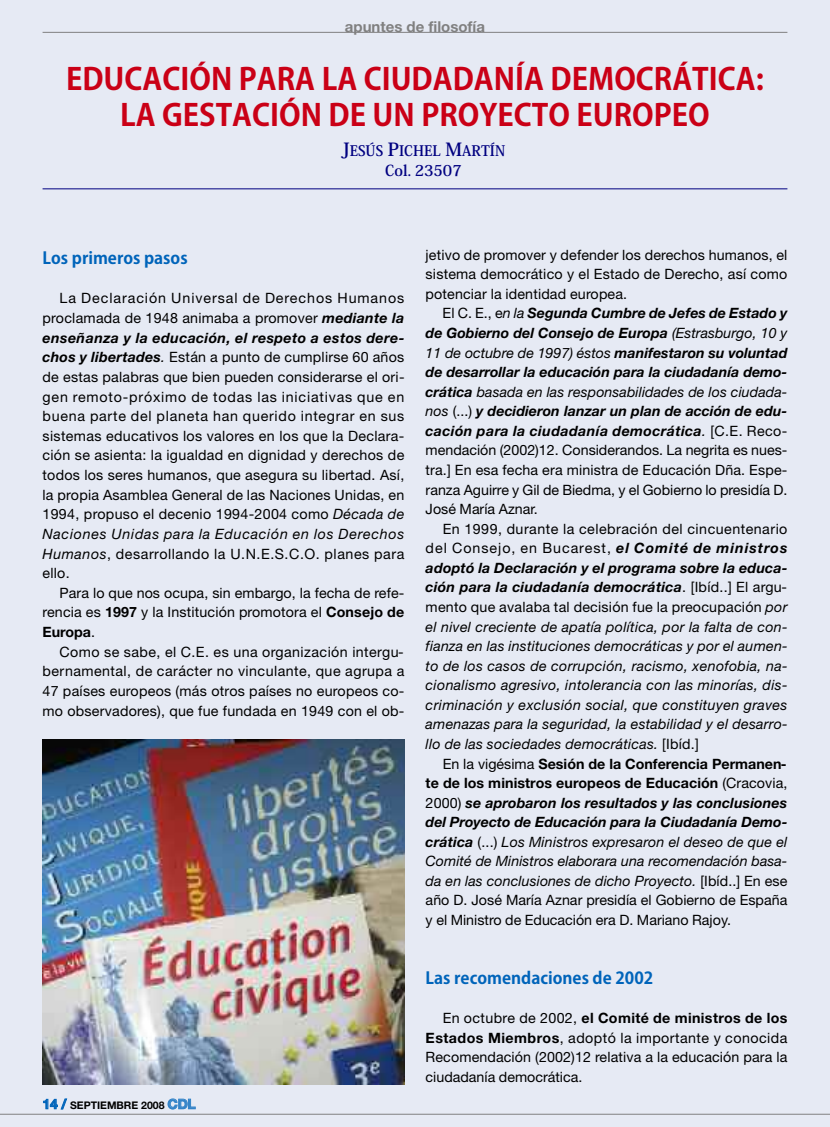
<style>
.page{position:relative;width:830px;height:1127px;background:#fff}
.page>*{position:absolute;margin:0;border:0;box-sizing:border-box;transform-origin:0 0}
.t1{font:700 30px/36px "Koz Go Pro";color:#ca0016;text-align:center}
.t2{font:700 16.5px "Koz Go Pro";color:#0064ba}
.t3{font:700 15px "Helvetica Neue";color:#808080}
.t4{font:700 15px "Koz Min Pro";color:#000080}
.t5{font:700 14.4px "Koz Min Pro";color:#000080}
.t6{font:14.25px/19.6px "Helvetica Neue";letter-spacing:.01em;color:#000;text-align:justify}
.t7{font:italic 14.25px/19.5px "Helvetica Neue";letter-spacing:.015em;color:#000;text-align:justify}
.t8{font:italic 700 14.25px/19.5px "Helvetica Neue";letter-spacing:.03em;color:#000;text-align:justify}
.t9{font:700 10.5px "Helvetica Neue";color:#000}
.s1{font-size:18px}
.s2{font-weight:700;font-style:italic}
.s3{font-style:italic}
.s4{font-weight:700}
.s5{font-size:13.5px;color:#0064ba}
.s6{font-size:13.5px;color:#3383c8}
.s7{font-weight:400;font-style:normal}
.s8{font-weight:400}
.s9{font-style:normal}
</style>
<div class="page">
<div style="left:0;top:0;width:829px;height:1127px;background:#e6eaf4"></div>
<hr style="left:43px;top:32px;width:744px;height:1px;background:#808080">
<hr style="left:0;top:1114px;width:829px;height:1px;background:#808080">
<hr style="left:43px;top:188px;width:744px;height:1px;background:#000080">
<img style="left:43px;top:740px;width:361px;height:344px">
<p class="t3" style="left:345px;top:21px;width:142px">apuntes de filosofía</p>
<h1 class="t1" style="left:66px;top:63px;width:699px">EDUCACIÓN PARA LA CIUDADANÍA DEMOCRÁTICA:<br>LA GESTACIÓN DE UN PROYECTO EUROPEO</h1>
<p class="t5" style="left:341px;top:140px;width:165px"><span class="s1">J</span>ESÚS <span class="s1">P</span>ICHEL <span class="s1">M</span>ARTÍN</p>
<p class="t4" style="left:385px;top:159px;width:78px">COL. 23507</p>
<p class="t2" style="left:43px;top:247px;width:147px">Los primeros pasos</p>
<p class="t6" style="left:42px;top:290px;width:363px;text-indent:17px">La Declaración Universal de Derechos Humanos proclamada de 1948 animaba a promover <span class="s2">mediante la enseñanza y la educación, el respeto a estos dere&shy;chos y libertades</span><span class="s3">.</span> Están a punto de cumplirse 60 años de estas palabras que bien pueden considerarse el ori&shy;gen remoto-próximo de todas las iniciativas que en buena parte del planeta han querido integrar en sus sistemas educativos los valores en los que la Declara&shy;ción se asienta: la igualdad en dignidad y derechos de todos los seres humanos, que asegura su libertad. Así, la propia Asamblea General de las Naciones Unidas, en 1994, propuso el decenio 1994-2004 como <span class="s3">Década de Naciones Unidas para la Educación en los Derechos Humanos</span>, desarrollando la U.N.E.S.C.O. planes para ello.</p>
<p class="t6" style="left:42px;top:584px;width:363px;text-indent:17px">Para lo que nos ocupa, sin embargo, la fecha de refe&shy;rencia es <span class="s4">1997</span> y la Institución promotora el <span class="s4">Consejo de Europa</span>.</p>
<p class="t6" style="left:42px;top:643px;width:363px;text-indent:17px">Como se sabe, el C.E. es una organización intergu&shy;bernamental, de carácter no vinculante, que agrupa a 47 paí ses europeos (más otros países no europeos co&shy;mo observadores), que fue fundada en 1949 con el ob-</p>
<p class="t9" style="left:43px;top:1101px;width:154px"><span class="s5">14 /</span> SEPTIEMBRE 2008 <span class="s6">CDL</span></p>
<p class="t6" style="left:425px;top:246px;width:363px">jetivo de promover y defender los derechos humanos, el sistema democrático y el Estado de Derecho, así como potenciar la identidad europea.</p>
<p class="t8" style="left:425px;top:305px;width:363px;text-indent:17px"><span class="s7">El C. E., e</span><span class="s8">n la</span> Segunda Cumbre de Jefes de Estado y de Gobierno del Consejo de Europa <span class="s8">(Estrasburgo, 10 y 11 de octubre de 1997) éstos</span> manifestaron su voluntad de desarrollar la educación para la ciudadanía demo&shy;crática <span class="s8">basada en las responsabilidades de los ciudada&shy;nos</span> <span class="s7">(...)</span> y decidieron lanzar un plan de acción de edu&shy;cación para la ciudadanía democrática<span class="s8">.</span> <span class="s7">[C.E. Reco&shy;mendación (2002)12. Considerandos. La negrita es nues&shy;tra.] En esa fecha era ministra de Educación Dña. Espe&shy;ranza Aguirre y Gil de Biedma, y el Gobierno lo presidía D.<br>José María Aznar.</span></p>
<p class="t7" style="left:425px;top:520px;width:363px;text-indent:17px"><span class="s9">En 1999, durante la celebración del cincuentenario del Consejo, en Bucarest,</span> <span class="s4">el Comité de ministros adoptó la Declaración y el programa sobre la educa&shy;ción para la ciudadanía democrática</span><span class="s9">. [Ibíd..] El argu&shy;mento que avalaba tal decisión fue la preocupación</span> por el nivel creciente de apatía política, por la falta de con&shy;fianza en las instituciones democráticas y por el aumen&shy;to de los casos de corrupción, racismo, xenofobia, na&shy;cionalismo agresivo, intolerancia con las minorías, dis&shy;criminación y exclusión social, que constituyen graves amenazas para la seguridad, la estabilidad y el desarro&shy;llo de las sociedades democráticas. <span class="s9">[Ibíd.]</span></p>
<p class="t6" style="left:425px;top:755px;width:363px;text-indent:17px">En la vigésima <span class="s4">Sesión de la Conferencia Permanen&shy;te de los ministros europeos de Educación</span> (Cracovia, 2000) <span class="s2">se aprobaron los resultados y las conclusiones del Proyecto de Educación para la Ciudadanía Demo&shy;crática</span> (...) <span class="s3">Los Ministros expresaron el deseo de que el Comité de Ministros elaborara una recomendación basa&shy;da en las conclusiones de dicho Proyecto.</span> [Ibíd..] En ese año D. José María Aznar presidía el Gobierno de España y el Ministro de Educación era D. Mariano Rajoy.</p>
<p class="t2" style="left:425px;top:967px;width:229px">Las recomendaciones de 2002</p>
<p class="t6" style="left:425px;top:1009px;width:363px;text-indent:17px">En octubre de 2002, <span class="s4">el Comité de ministros de los Estados Miembros</span>, adoptó la importante y conocida Recomendación (2002)12 relativa a la educación para la ciudadanía democrática.</p>
</div>
